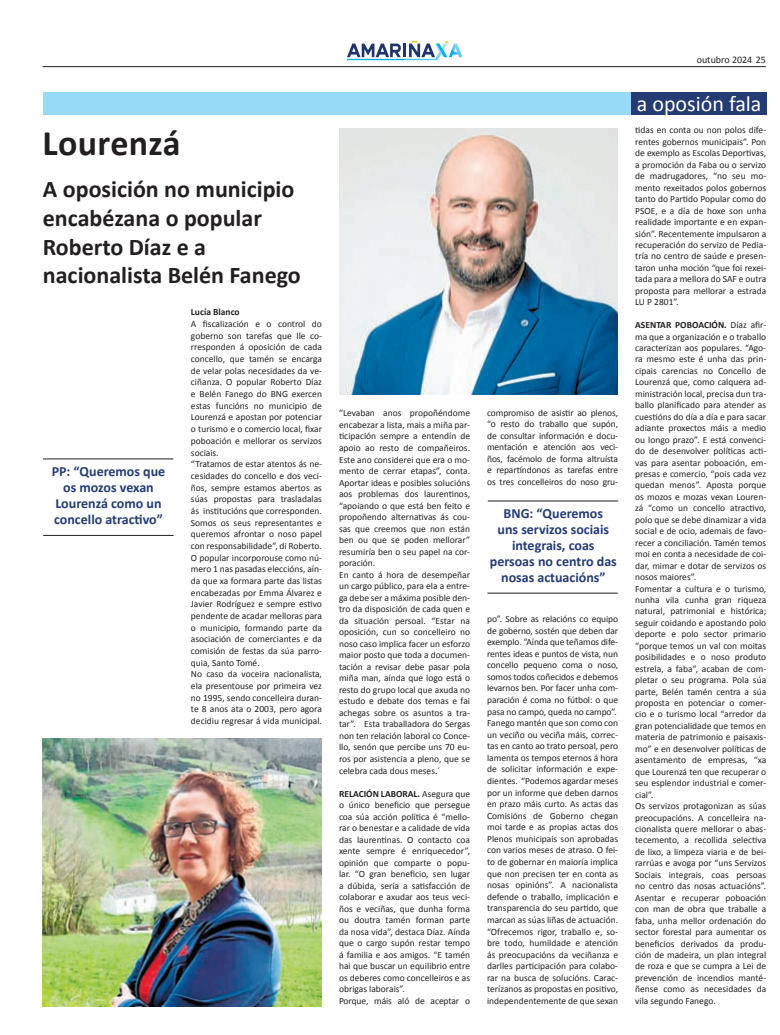
<style>
.page{position:relative;width:780px;height:1035px;background:#fff}
.page>*{position:absolute;margin:0;border:0;box-sizing:border-box;transform-origin:0 0}
.t1{font:700 36px "Calibri";letter-spacing:.01em;color:#231f20}
.t2{font:700 24px/28.8px "Calibri";color:#231f20}
.t3{font:22px "Calibri";color:#fff}
.t4{font:700 14px/16px "Calibri";color:#253b73;text-align:center}
.t5{font:10px "Calibri";color:#231f20}
.t6{font:9.5px/11.4px "Calibri";color:#231f20}
.t7{font:700 9.5px "Calibri";color:#231f20}
.s1{font-weight:700}
</style>
<div class="page">
<hr style="left:43px;top:66px;width:722px;height:1px;background:#231f20">
<svg style="left:347px;top:41px;width:114px;height:19px"></svg>
<img style="left:339px;top:128px;width:278px;height:266px">
<img style="left:43px;top:738px;width:278px;height:268px">
<div style="left:43px;top:92px;width:723px;height:22px;background:#97daf8"></div>
<div style="left:631px;top:92px;width:135px;height:22px;background:#253b73"></div>
<hr style="left:487px;top:592px;width:130px;height:1px;background:#231f20">
<hr style="left:488px;top:500px;width:130px;height:1px;background:#231f20">
<hr style="left:43px;top:535px;width:130px;height:1px;background:#231f20">
<hr style="left:43px;top:458px;width:130px;height:1px;background:#231f20">
<h1 class="t1" style="left:43px;top:120px;width:139px">Lourenzá</h1>
<h2 class="t2" style="left:43px;top:173px;width:259px">A oposición no municipio encabézana o popular<br>Roberto Díaz e a nacionalista Belén Fanego</h2>
<h3 class="t4" style="left:52px;top:463px;width:115px">PP: “Queremos que os mozos vexan<br>Lourenzá como un concello atractivo”</h3>
<p class="t7" style="left:191px;top:306px;width:50px">Lucía Blanco</p>
<p class="t6" style="left:191px;top:317px;width:132px;line-height:11.7px">A fiscalización e o control do goberno son tarefas que lle co&shy;rresponden á oposición de cada concello, que tamén se encarga de velar polas necesidades da ve&shy;ciñanza. O popular Roberto Díaz e Belén Fanego do BNG exercen estas funcións no municipio de<br>Lourenzá e apostan por potenciar o turismo e o comercio local, fixar poboación e mellorar os servizos sociais.<br>“Tratamos de estar atentos ás ne&shy;cesidades do concello e dos veci&shy;ños, sempre estamos abertos as súas propostas para trasladalas ás institucións que corresponden.<br>Somos os seus representantes e queremos afrontar o noso papel con responsabilidade”, di Roberto.<br>O popular incorporouse como nú&shy;mero 1 nas pasadas eleccións, aín&shy;da que xa formara parte das listas encabezadas por Emma Álvarez e<br>Javier Rodríguez e sempre estivo pendente de acadar melloras para o municipio, formando parte da asociación de comerciantes e da comisión de festas da súa parro&shy;quia, Santo Tomé.<br>No caso da voceira nacionalista, ela presentouse por primeira vez no 1995, sendo concelleira duran&shy;te 8 anos ata o 2003, pero agora decidiu regresar á vida municipal.</p>
<p class="t6" style="left:339px;top:407px;width:132px">“Levaban anos propoñéndome encabezar a lista, mais a miña par&shy;ticipación sempre a entendín de apoio ao resto de compañeiros.<br>Este ano considerei que era o mo&shy;mento de cerrar etapas”, conta.<br>Aportar ideas e posibles solucións aos problemas dos laurentinos, “apoiando o que está ben feito e propoñendo alternativas ás cou&shy;sas que creemos que non están ben ou que se poden mellorar” resumiría ben o seu papel na cor&shy;poración.<br>En canto á hora de desempeñar un cargo público, para ela a entre&shy;ga debe ser a máxima posible den&shy;tro da disposición de cada quen e da situación persoal. “Estar na oposición, cun so concelleiro no noso caso implica facer un esforzo maior posto que toda a documen&shy;tación a revisar debe pasar pola miña man, aínda que logo está o resto do grupo local que axuda no estudo e debate dos temas e fai achegas sobre os asuntos a tra&shy;tar”. Esta traballadora do Sergas non ten relación laboral co Conce&shy;llo, senón que percibe uns 70 eu&shy;ros por asistencia a pleno, que se celebra cada dous meses.´</p>
<p class="t6" style="left:339px;top:787px;width:133px"><span class="s1">RELACIÓN LABORAL.</span> Asegura que o único beneficio que persegue coa súa acción política é “mello&shy;rar o benestar e a calidade de vida das laurentinas. O contacto coa xente sempre é enriquecedor”, opinión que comparte o popu&shy;lar. “O gran beneficio, sen lugar a dúbida, sería a satisfacción de colaborar e axudar aos teus veci&shy;ños e veciñas, que dunha forma ou doutra tamén forman parte da nosa vida”, destaca Díaz. Aínda que o cargo supón restar tempo á familia e aos amigos. “E tamén hai que buscar un equilibrio entre os deberes como concelleiros e as obrigas laborais”.<br>Porque, máis aló de aceptar o</p>
<p class="t6" style="left:487px;top:406px;width:132px;text-align:justify">compromiso de asistir ao plenos, “o resto do traballo que supón, de consultar información e docu&shy;mentación e atención aos veci&shy;ños, facémolo de forma altruísta e repartíndonos as tarefas entre os tres concelleiros do noso gru-</p>
<h3 class="t4" style="left:490px;top:505px;width:129px">BNG: “Queremos<br>uns servizos sociais integrais, coas persoas no centro das nosas actuacións”</h3>
<p class="t6" style="left:487px;top:612px;width:132px">po”. Sobre as relacións co equipo de goberno, sostén que deben dar exemplo. “Aínda que teñamos dife&shy;rentes ideas e puntos de vista, nun concello pequeno coma o noso, somos todos coñecidos e debemos levarnos ben. Por facer unha com&shy;paración é coma no fútbol: o que pasa no campo, queda no campo”.<br>Fanego mantén que son como con un veciño ou veciña máis, correc&shy;tas en canto ao trato persoal, pero lamenta os tempos eternos á hora de solicitar información e expe&shy;dientes. “Podemos agardar meses por un informe que deben darnos en prazo máis curto. As actas das<br>Comisións de Goberno chegan moi tarde e as propias actas dos<br>Plenos municipais son aprobadas con varios meses de atraso. O fei&shy;to de gobernar en maioría implica que non precisen ter en conta as nosas opinións”. A nacionalista defende o traballo, implicación e transparencia do seu partido, que marcan as súas liñas de actuación. “Ofrecemos rigor, traballo e, so&shy;bre todo, humildade e atención ás preocupacións da veciñanza e darlles participación para colabo&shy;rar na busca de solucións. Carac&shy;terízanos as propostas en positivo, independentemente de que sexan</p>
<p class="t5" style="left:696px;top:54px;width:70px">outubro 2024 25</p>
<h3 class="t3" style="left:637px;top:90px;width:126px">a oposión fala</h3>
<p class="t6" style="left:635px;top:124px;width:132px;text-align:justify">tidas en conta ou non polos dife&shy;rentes gobernos municipais”. Pon de exemplo as Escolas Deportivas, a promoción da Faba ou o servizo de madrugadores, “no seu mo&shy;mento rexeitados polos gobernos tanto do Partido Popular como do PSOE, e a día de hoxe son unha realidade importante e en expan&shy;sión”. Recentemente impulsaron a recuperación do servizo de Pedia&shy;tría no centro de saúde e presen&shy;taron unha moción “que foi rexei&shy;tada para a mellora do SAF e outra proposta para mellorar a estrada LU P 2801”.</p>
<p class="t6" style="left:635px;top:319px;width:133px"><span class="s1">ASENTAR POBOACIÓN.</span> Díaz afir&shy;ma que a organización e o traballo caracterizan aos populares. “Ago&shy;ra mesmo este é unha das prin&shy;cipais carencias no Concello de<br>Lourenzá que, como calquera ad&shy;ministración local, precisa dun tra&shy;ballo planificado para atender as cuestións do día a día e para sacar adiante proxectos máis a medio ou longo prazo”. E está convenci&shy;do de desenvolver políticas acti&shy;vas para asentar poboación, em&shy;presas e comercio, “pois cada vez quedan menos”. Aposta porque os mozos e mozas vexan Louren&shy;zá “como un concello atractivo, polo que se debe dinamizar a vida social e de ocio, ademais de favo&shy;recer a conciliación. Tamén temos moi en conta a necesidade de coi&shy;dar, mimar e dotar de servizos os nosos maiores”.<br>Fomentar a cultura e o turismo, nunha vila cunha gran riqueza natural, patrimonial e histórica; seguir coidando e apostando polo deporte e polo sector primario “porque temos un val con moitas posibilidades e o noso produto estrela, a faba”, acaban de com&shy;pletar o seu programa. Pola súa parte, Belén tamén centra a súa proposta en potenciar o comer&shy;cio e o turismo local “arredor da gran potencialidade que temos en materia de patrimonio e paisaxis&shy;mo” e en desenvolver políticas de asentamento de empresas, “xa que Lourenzá ten que recuperar o seu esplendor industrial e comer&shy;cial”.<br>Os servizos protagonizan as súas preocupacións. A concelleira na&shy;cionalista quere mellorar o abas&shy;tecemento, a recollida selectiva de lixo, a limpeza viaria e de bei&shy;rarrúas e avoga por “uns Servizos<br>Sociais integrais, coas persoas no centro das nosas actuacións”.<br>Asentar e recuperar poboación con man de obra que traballe a faba, unha mellor ordenación do sector forestal para aumentar os beneficios derivados da produ&shy;ción de madeira, un plan integral de roza e que se cumpra a Lei de prevención de incendios manté&shy;ñense como as necesidades da vila segundo Fanego.</p>
</div>
